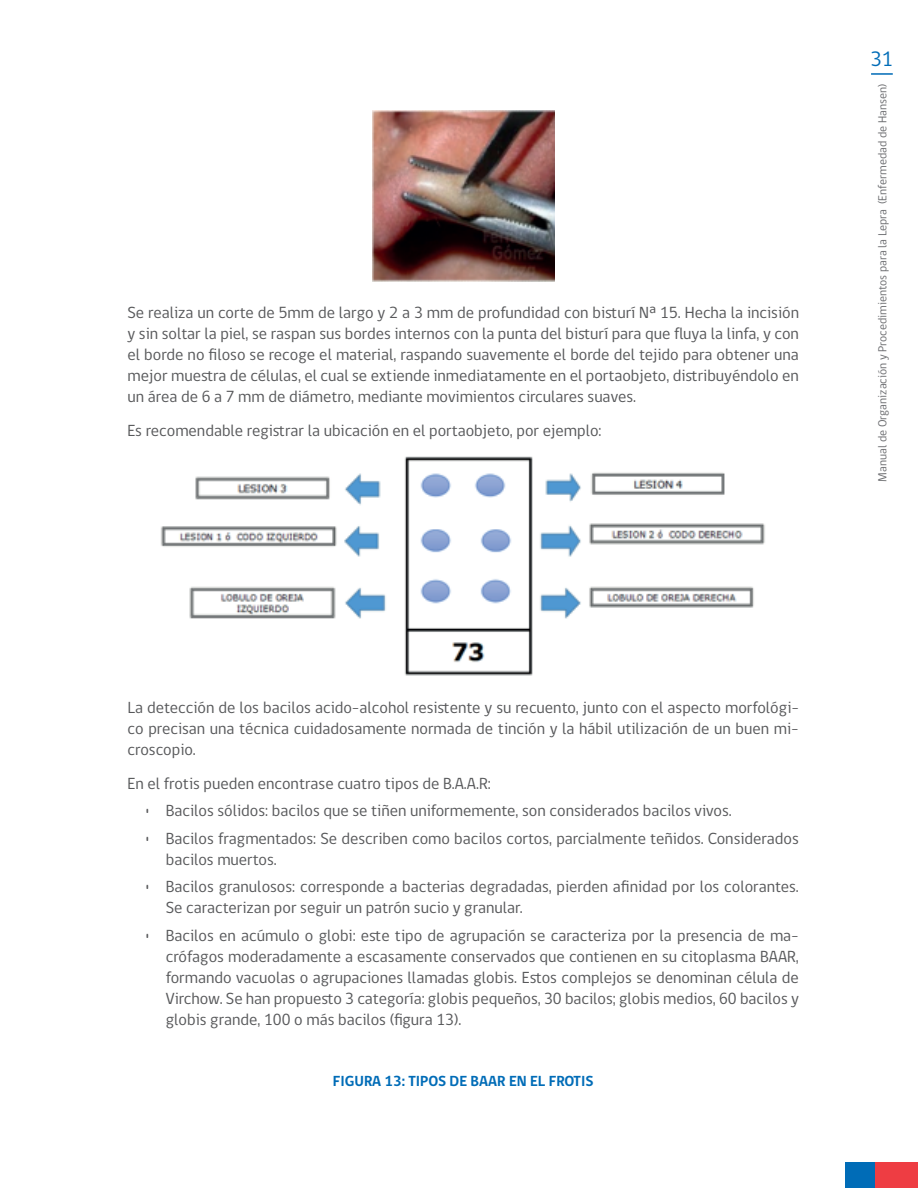
<style>
.page{position:relative;width:918px;height:1188px;background:#fff}
.page>*{position:absolute;margin:0;border:0;box-sizing:border-box;transform-origin:0 0}
.t1{font:21.3px "gob CL";color:#006cb7}
.t2{font:16.5px/21px "gob CL";color:#57585a;text-align:justify}
.t3{font:700 15px "gob CL";color:#006cb7}
.t4{font:12px "gob CL";color:#6c6d70}
</style>
<div class="page">
<hr style="left:871px;top:73px;width:22px;height:2px;background:#006cb7">
<div style="left:845px;top:1162px;width:30px;height:26px;background:#006cb7"></div>
<div style="left:875px;top:1162px;width:43px;height:26px;background:#ee3d43"></div>
<img style="left:373px;top:111px;width:181px;height:171px">
<img style="left:161px;top:456px;width:604px;height:220px">
<p class="t2" style="left:128px;top:302px;width:673px">Se realiza un corte de 5mm de largo y 2 a 3 mm de profundidad con bisturí Nª 15. Hecha la incisión y sin soltar la piel, se raspan sus bordes internos con la punta del bisturí para que fluya la linfa, y con el borde no filoso se recoge el material, raspando suavemente el borde del tejido para obtener una mejor muestra de células, el cual se extiende inmediatamente en el portaobjeto, distribuyéndolo en un área de 6 a 7 mm de diámetro, mediante movimientos circulares suaves.</p>
<p class="t2" style="left:128px;top:420px;width:476px">Es recomendable registrar la ubicación en el portaobjeto, por ejemplo:</p>
<p class="t1" style="left:870px;top:44px;width:24px">31</p>
<p class="t4" style="left:874px;top:482px;width:399px;rotate:-90deg">Manual de Organización y Procedimientos para la Lepra (Enfermedad de Hansen)</p>
<p class="t2" style="left:128px;top:698px;width:673px">La detección de los bacilos acido-alcohol resistente y su recuento, junto con el aspecto morfológi&shy;co precisan una técnica cuidadosamente normada de tinción y la hábil utilización de un buen mi&shy;croscopio.</p>
<p class="t2" style="left:128px;top:773px;width:365px">En el frotis pueden encontrase cuatro tipos de B.A.A.R:</p>
<p class="t2" style="left:145px;top:801px;width:589px">• Bacilos sólidos: bacilos que se tiñen uniformemente, son considerados bacilos vivos.</p>
<p class="t2" style="left:166px;top:828px;width:635px;text-indent:-21px">• Bacilos fragmentados: Se describen como bacilos cortos, parcialmente teñidos. Considerados bacilos muertos.</p>
<p class="t2" style="left:166px;top:877px;width:635px;text-indent:-21px">• Bacilos granulosos: corresponde a bacterias degradadas, pierden afinidad por los colorantes.<br>Se caracterizan por seguir un patrón sucio y granular.</p>
<p class="t2" style="left:166px;top:925px;width:635px;text-indent:-21px">• Bacilos en acúmulo o globi: este tipo de agrupación se caracteriza por la presencia de ma&shy;crófagos moderadamente a escasamente conservados que contienen en su citoplasma BAAR, formando vacuolas o agrupaciones llamadas globis. Estos complejos se denominan célula de Virchow. Se han propuesto 3 categoría: globis pequeños, 30 bacilos; globis medios, 60 bacilos y globis grande, 100 o más bacilos (figura 13).</p>
<p class="t3" style="left:333px;top:1071px;width:262px">FIGURA 13: TIPOS DE BAAR EN EL FROTIS</p>
</div>
